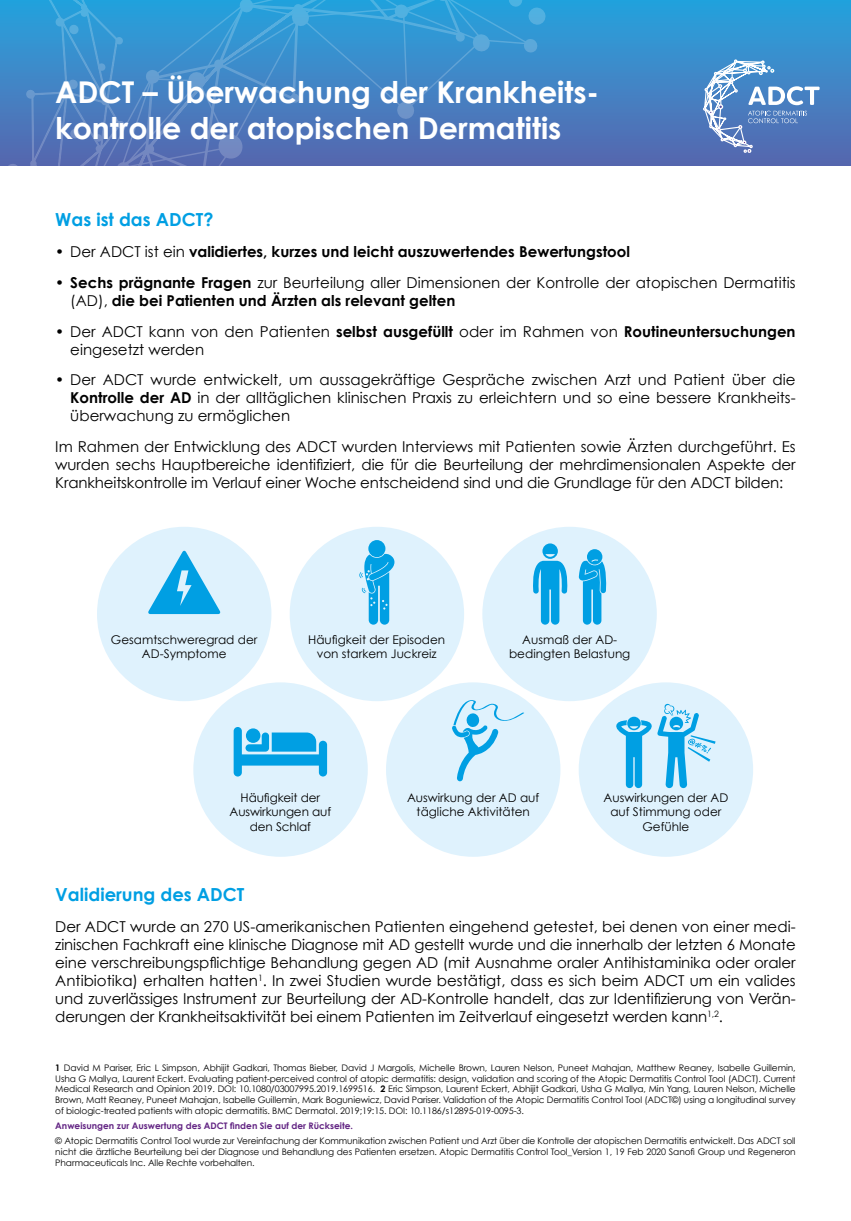
<style>
.page{position:relative;width:851px;height:1221px;background:#fff}
.page>*{position:absolute;margin:0;border:0;box-sizing:border-box;transform-origin:0 0}
.t1{font:700 30px/36px "Century Gothic";color:#fff}
.t2{font:700 18px "Century Gothic";color:#009fe3}
.t3{font:15px/18px "Century Gothic";color:#000;text-align:justify}
.t4{font:700 15px "Century Gothic";color:#000}
.t5{font:12px/14.4px "Century Gothic";color:#000;text-align:center}
.t6{font:9px/10.8px "Century Gothic";letter-spacing:-.01em;color:#000;text-align:justify}
.t7{font:700 9px "Century Gothic";color:#622483}
.s1{font-weight:400}
.s2{font-weight:700}
</style>
<div class="page">
<div style="left:193px;top:682px;width:175px;height:174px;background:#dff2fd;border-radius:50%"></div>
<svg style="left:233px;top:727px;width:94px;height:49px"></svg>
<div style="left:386px;top:682px;width:174px;height:174px;background:#dff2fd;border-radius:50%"></div>
<svg style="left:452px;top:700px;width:72px;height:81px"></svg>
<div style="left:578px;top:682px;width:175px;height:174px;background:#dff2fd;border-radius:50%"></div>
<svg style="left:616px;top:703px;width:99px;height:85px"></svg>
<div style="left:482px;top:526px;width:174px;height:175px;background:#dff2fd;border-radius:50%"></div>
<svg style="left:533px;top:543px;width:35px;height:81px"></svg>
<svg style="left:578px;top:549px;width:28px;height:75px"></svg>
<div style="left:289px;top:526px;width:175px;height:175px;background:#dff2fd;border-radius:50%"></div>
<div style="left:368px;top:540px;width:17px;height:17px;background:#009fe3;border-radius:50%"></div>
<svg style="left:359px;top:554px;width:35px;height:70px"></svg>
<div style="left:97px;top:526px;width:174px;height:175px;background:#dff2fd;border-radius:50%"></div>
<svg style="left:148px;top:550px;width:73px;height:64px"></svg>
<div style="left:0;top:0;width:850px;height:166px;background:linear-gradient(to bottom,#26a3de,#5867ae)"></div>
<svg style="left:125px;top:0;width:420px;height:166px;background:#3f88c7"></svg>
<svg style="left:125px;top:3px;width:340px;height:163px;background:#4486c6"></svg>
<svg style="left:0;top:0;width:125px;height:166px;background:#4387c6"></svg>
<svg style="left:702px;top:53px;width:117px;height:101px;background:#6693ca"></svg>
<h1 class="t1" style="left:55px;top:73px;width:545px">ADCT – Überwachung der Krankheits&shy;kontrolle der atopischen Dermatitis</h1>
<p class="t2" style="left:55px;top:208px;width:160px">Was ist das ADCT?</p>
<p class="t4" style="left:55px;top:242px;width:576px"><span class="s1">• Der ADCT ist ein</span> validiertes, kurzes und leicht auszuwertendes Bewertungstool</p>
<p class="t3" style="left:70px;top:273px;width:726px;text-indent:-15px">• <span class="s2">Sechs prägnante Fragen</span> zur Beurteilung aller Dimensionen der Kontrolle der atopischen Dermatitis (AD), <span class="s2">die bei Patienten und Ärzten als relevant gelten</span></p>
<p class="t3" style="left:70px;top:322px;width:726px;text-indent:-15px">• Der ADCT kann von den Patienten <span class="s2">selbst ausgefüllt</span> oder im Rahmen von <span class="s2">Routineuntersuchungen </span>eingesetzt werden</p>
<p class="t3" style="left:70px;top:370px;width:726px;text-indent:-15px">• Der ADCT wurde entwickelt, um aussagekräftige Gespräche zwischen Arzt und Patient über die <span class="s2">Kontrolle der AD</span> in der alltäglichen klinischen Praxis zu erleichtern und so eine bessere Krankheits&shy;überwachung zu ermöglichen</p>
<p class="t3" style="left:55px;top:437px;width:741px">Im Rahmen der Entwicklung des ADCT wurden Interviews mit Patienten sowie Ärzten durchgeführt. Es wurden sechs Hauptbereiche identifiziert, die für die Beurteilung der mehrdimensionalen Aspekte der Krankheitskontrolle im Verlauf einer Woche entscheidend sind und die Grundlage für den ADCT bilden:</p>
<p class="t5" style="left:111px;top:632px;width:148px">Gesamtschweregrad der<br>AD-Symptome</p>
<p class="t5" style="left:308px;top:632px;width:139px">Häufigkeit der Episoden von starkem Juckreiz</p>
<p class="t5" style="left:509px;top:632px;width:123px">Ausmaß der AD&shy;bedingten Belastung</p>
<p class="t5" style="left:229px;top:790px;width:103px">Häufigkeit der<br>Auswirkungen auf den Schlaf</p>
<p class="t5" style="left:407px;top:790px;width:134px">Auswirkung der AD auf tägliche Aktivitäten</p>
<p class="t5" style="left:603px;top:790px;width:126px">Auswirkungen der AD auf Stimmung oder<br>Gefühle</p>
<p class="t2" style="left:55px;top:883px;width:191px">Validierung des ADCT</p>
<p class="t3" style="left:55px;top:917px;width:741px">Der ADCT wurde an 270 US-amerikanischen Patienten eingehend getestet, bei denen von einer medi&shy;zinischen Fachkraft eine klinische Diagnose mit AD gestellt wurde und die innerhalb der letzten 6 Monate eine verschreibungspflichtige Behandlung gegen AD (mit Ausnahme oraler Antihistaminika oder oraler Antibiotika) erhalten hatten<sup>1</sup>. In zwei Studien wurde bestätigt, dass es sich beim ADCT um ein valides und zuverlässiges Instrument zur Beurteilung der AD-Kontrolle handelt, das zur Identifizierung von Verän&shy;derungen der Krankheitsaktivität bei einem Patienten im Zeitverlauf eingesetzt werden kann<sup>1,2</sup>.</p>
<p class="t6" style="left:55px;top:1061px;width:741px"><span class="s2">1</span> David M Pariser, Eric L Simpson, Abhijit Gadkari, Thomas Bieber, David J Margolis, Michelle Brown, Lauren Nelson, Puneet Mahajan, Matthew Reaney, Isabelle Guillemin, Usha G Mallya, Laurent Eckert. Evaluating patient-perceived control of atopic dermatitis: design, validation and scoring of the Atopic Dermatitis Control Tool (ADCT). Current Medical Research and Opinion 2019. DOI: 10.1080/03007995.2019.1699516. <span class="s2">2</span> Eric Simpson, Laurent Eckert, Abhijit Gadkari, Usha G Mallya, Min Yang, Lauren Nelson, Michelle Brown, Matt Reaney, Puneet Mahajan, Isabelle Guillemin, Mark Boguniewicz, David Pariser. Validation of the Atopic Dermatitis Control Tool (ADCT©) using a longitudinal survey of biologic-treated patients with atopic dermatitis. BMC Dermatol. 2019;19:15. DOI: 10.1186/s12895-019-0095-3.</p>
<p class="t7" style="left:55px;top:1119px;width:299px">Anweisungen zur Auswertung des ADCT finden Sie auf der Rückseite.</p>
<p class="t6" style="left:55px;top:1135px;width:741px">© Atopic Dermatitis Control Tool wurde zur Vereinfachung der Kommunikation zwischen Patient und Arzt über die Kontrolle der atopischen Dermatitis entwickelt. Das ADCT soll nicht die ärztliche Beurteilung bei der Diagnose und Behandlung des Patienten ersetzen. Atopic Dermatitis Control Tool_Version 1, 19 Feb 2020 Sanofi Group und Regeneron Pharmaceuticals Inc. Alle Rechte vorbehalten.</p>
</div>
